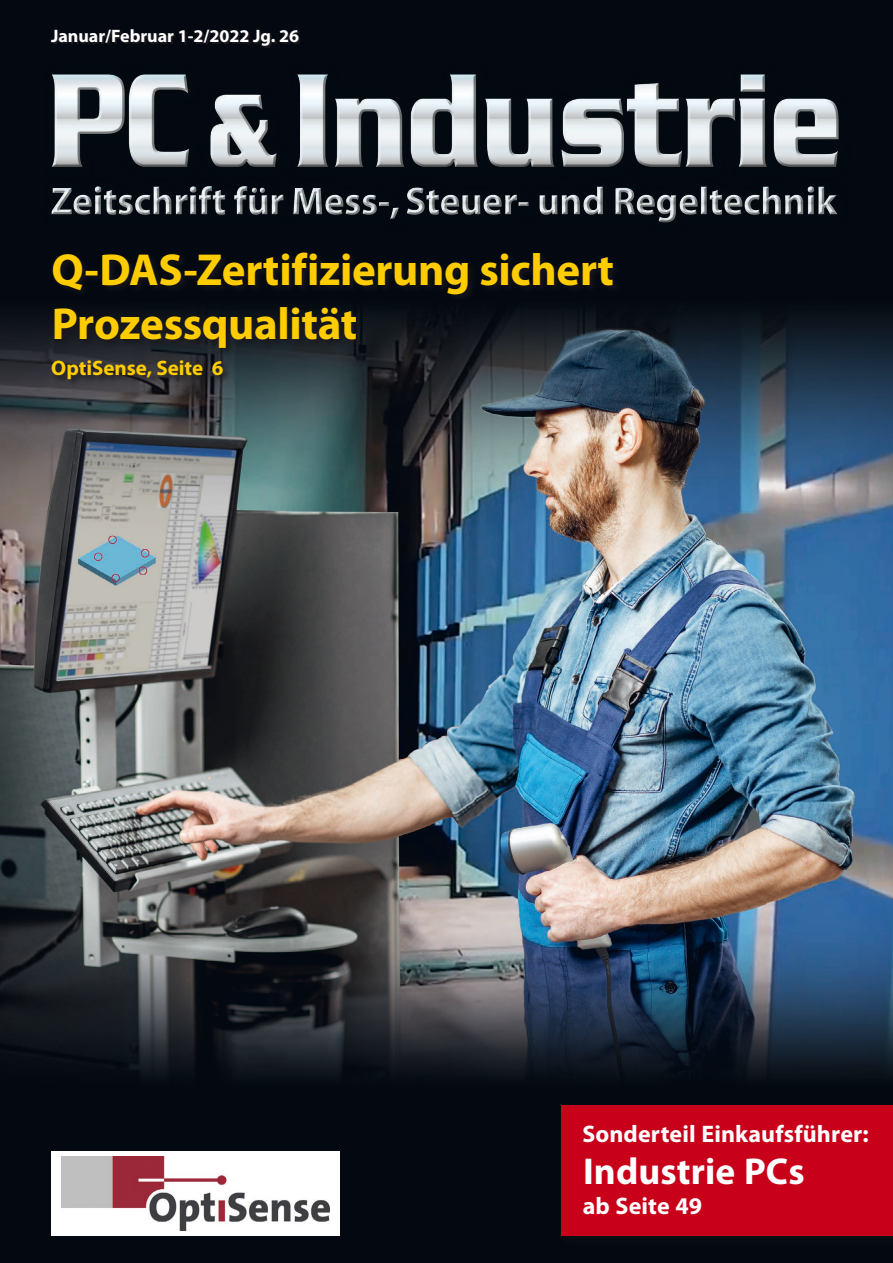
<style>
.page{position:relative;width:893px;height:1263px;background:#fff}
.page>*{position:absolute;margin:0;border:0;box-sizing:border-box;transform-origin:0 0}
.t1{font:700 45px/54px "Myriad Pro";letter-spacing:-.01em;color:#fc0}
.t2{font:700 37.5px "Myriad Pro";letter-spacing:.005em;color:#fff}
.t3{font:700 24px "Myriad Pro";letter-spacing:.005em;color:#fff}
.t4{font:700 21px "Myriad Pro";letter-spacing:-.005em;color:#fc0}
.t5{font:700 18px "Myriad Pro";color:#fff}
</style>
<div class="page">
<img style="left:0;top:0;width:893px;height:1263px">
<img style="left:0;top:56px;width:893px;height:185px">
<svg style="left:53px;top:31px;width:247px;height:16px;background:#0a0d14"></svg>
<div style="left:557px;top:1101px;width:336px;height:147px;background:#1a171c;opacity:.5"></div>
<div style="left:561px;top:1105px;width:332px;height:130px;background:#c90019"></div>
<div style="left:52px;top:1151px;width:288px;height:84px;background:#fff"></div>
<img style="left:62px;top:1156px;width:268px;height:75px">
<div style="left:52px;top:252px;width:570px;height:136px;background:#1a171c;opacity:.75"></div>
<p class="t5" style="left:51px;top:24px;width:249px">Januar/Februar 1-2/2022 Jg. 26</p>
<p class="t1" style="left:51px;top:241px;width:564px">Q-DAS-Zertifizierung sichert<br>Prozessqualität</p>
<p class="t4" style="left:51px;top:354px;width:174px">OptiSense, Seite 6</p>
<p class="t3" style="left:582px;top:1118px;width:288px">Sonderteil Einkaufsführer:</p>
<p class="t2" style="left:583px;top:1146px;width:223px">Industrie PCs</p>
<p class="t3" style="left:583px;top:1190px;width:121px">ab Seite 49</p>
</div>
